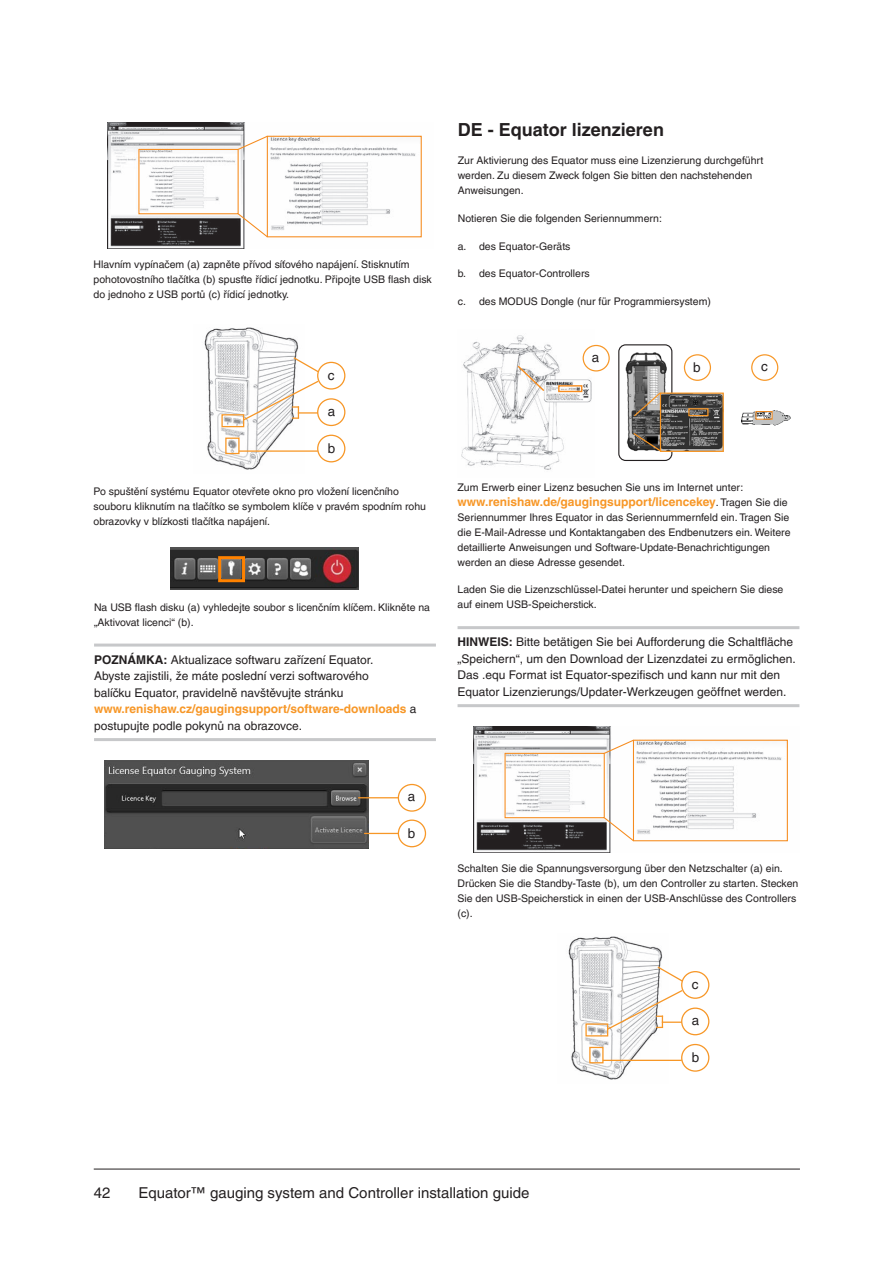
<style>
.page{position:relative;width:893px;height:1263px;background:#fff}
.page>*{position:absolute;margin:0;border:0;box-sizing:border-box;transform-origin:0 0}
.Heading_1__16pt_bold{font:700 18px "Helvetica LT Pro";color:#231f20}
.t1{font:15px "Helvetica LT Pro";color:#231f20}
.Diagram_caption_text{font:13.5px "Helvetica LT Pro";color:#231f20}
._8pt_Note{font:12px/16.5px "Helvetica LT Pro";color:#231f20}
._8pt_Body_Text{font:700 12px "Helvetica LT Pro";color:#f79727}
._8pt_Body_Text-2{font:10.5px/15px "Helvetica LT Pro";color:#231f20}
.s1{font-weight:700}
.s2{font-weight:700;color:#f79727}
.s3{font-weight:400;font-size:10.5px;color:#231f20}
</style>
<div class="page">
<hr style="left:94px;top:1169px;width:706px;height:1px;background:#231f20">
<img style="left:104px;top:760px;width:264px;height:88px">
<img style="left:204px;top:327px;width:95px;height:143px">
<svg style="left:292px;top:356px;width:28px;height:17px"></svg>
<img style="left:108px;top:123px;width:314px;height:126px">
<div style="left:267px;top:136px;width:155px;height:101px;border:1px solid #f68c1f"></div>
<div style="left:138px;top:149px;width:101px;height:65px;border:1px solid #f68c1f"></div>
<svg style="left:237px;top:135px;width:32px;height:16px"></svg>
<svg style="left:237px;top:212px;width:32px;height:26px"></svg>
<div style="left:221px;top:414px;width:23px;height:13px;border:1px solid #f79727"></div>
<svg style="left:241px;top:379px;width:79px;height:43px"></svg>
<hr style="left:239px;top:450px;width:79px;height:2px;background:#f79727">
<div style="left:317px;top:435px;width:28px;height:27px;border:1px solid #f79727;border-radius:50%"></div>
<div style="left:317px;top:398px;width:28px;height:28px;border:1px solid #f79727;border-radius:50%"></div>
<div style="left:317px;top:362px;width:28px;height:28px;border:1px solid #f79727;border-radius:50%"></div>
<div style="left:225px;top:438px;width:15px;height:16px;border:1px solid #f79727"></div>
<div style="left:398px;top:784px;width:28px;height:28px;border:1px solid #f79727;border-radius:50%"></div>
<hr style="left:358px;top:797px;width:40px;height:1px;background:#f79727">
<div style="left:398px;top:819px;width:28px;height:28px;border:1px solid #f79727;border-radius:50%"></div>
<img style="left:170px;top:548px;width:188px;height:41px">
<hr style="left:94px;top:643px;width:342px;height:3px;background:#c7c8ca">
<hr style="left:94px;top:738px;width:342px;height:3px;background:#c7c8ca">
<hr style="left:364px;top:833px;width:35px;height:1px;background:#f79727">
<div style="left:218px;top:556px;width:27px;height:26px;border:3px solid #ff8200"></div>
<div style="left:751px;top:354px;width:27px;height:27px;border:1px solid #f79727;border-radius:50%"></div>
<img style="left:625px;top:352px;width:42px;height:98px">
<div style="left:618px;top:344px;width:54px;height:117px;border:1px solid #231f20;border-radius:7px"></div>
<img style="left:662px;top:394px;width:60px;height:56px">
<div style="left:660px;top:392px;width:64px;height:60px;border:1px solid #f79727"></div>
<img style="left:461px;top:335px;width:133px;height:135px">
<div style="left:558px;top:385px;width:24px;height:7px;border:1px solid #f68c1f"></div>
<svg style="left:516px;top:364px;width:30px;height:29px"></svg>
<img style="left:741px;top:410px;width:49px;height:15px">
<div style="left:756px;top:411px;width:16px;height:8px;border:1px solid #f68c1f"></div>
<div style="left:583px;top:345px;width:27px;height:26px;border:1px solid #f79727;border-radius:50%"></div>
<div style="left:684px;top:354px;width:27px;height:27px;border:1px solid #f79727;border-radius:50%"></div>
<div style="left:688px;top:408px;width:20px;height:8px;border:1px solid #f79727"></div>
<svg style="left:633px;top:391px;width:29px;height:26px"></svg>
<svg style="left:632px;top:432px;width:31px;height:20px"></svg>
<img style="left:568px;top:936px;width:100px;height:144px">
<svg style="left:656px;top:965px;width:28px;height:18px"></svg>
<img style="left:474px;top:727px;width:314px;height:126px">
<div style="left:633px;top:740px;width:155px;height:101px;border:1px solid #f68c1f"></div>
<div style="left:504px;top:753px;width:101px;height:65px;border:1px solid #f68c1f"></div>
<svg style="left:603px;top:739px;width:32px;height:16px"></svg>
<svg style="left:603px;top:816px;width:32px;height:26px"></svg>
<div style="left:585px;top:1023px;width:23px;height:13px;border:1px solid #f79727"></div>
<svg style="left:605px;top:989px;width:79px;height:42px"></svg>
<hr style="left:603px;top:1060px;width:79px;height:1px;background:#f79727">
<div style="left:681px;top:1044px;width:28px;height:28px;border:1px solid #f79727;border-radius:50%"></div>
<div style="left:681px;top:1007px;width:28px;height:28px;border:1px solid #f79727;border-radius:50%"></div>
<div style="left:681px;top:971px;width:28px;height:28px;border:1px solid #f79727;border-radius:50%"></div>
<div style="left:589px;top:1047px;width:15px;height:16px;border:1px solid #f79727"></div>
<hr style="left:458px;top:626px;width:341px;height:3px;background:#c7c8ca">
<hr style="left:458px;top:704px;width:341px;height:3px;background:#c7c8ca">
<p class="_8pt_Body_Text-2" style="left:94px;top:257px;width:340px">Hlavním vypínačem (a) zapněte přívod síťového napájení. Stisknutím pohotovostního tlačítka (b) spusťte řídicí jednotku. Připojte USB flash disk do jednoho z USB portů (c) řídicí jednotky.</p>
<p class="Diagram_caption_text" style="left:328px;top:367px;width:8px">c</p>
<p class="Diagram_caption_text" style="left:328px;top:403px;width:9px">a</p>
<p class="Diagram_caption_text" style="left:328px;top:440px;width:9px">b</p>
<p class="_8pt_Body_Text-2" style="left:94px;top:484px;width:334px">Po spuštění systému Equator otevřete okno pro vložení licenčního souboru kliknutím na tlačítko se symbolem klíče v pravém spodním rohu obrazovky v blízkosti tlačítka napájení.</p>
<p class="_8pt_Body_Text-2" style="left:94px;top:600px;width:338px">Na USB flash disku (a) vyhledejte soubor s licenčním klíčem. Klikněte na „Aktivovat licenci“ (b).</p>
<p class="_8pt_Note" style="left:94px;top:651px;width:324px"><span class="s1">POZNÁMKA:</span> Aktualizace softwaru zařízení Equator.<br>Abyste zajistili, že máte poslední verzi softwarového<br>balíčku Equator, pravidelně navštěvujte stránku <span class="s2">www.renishaw.cz/gaugingsupport/software-downloads</span> a postupujte podle pokynů na obrazovce.</p>
<p class="Diagram_caption_text" style="left:408px;top:788px;width:9px">a</p>
<p class="Diagram_caption_text" style="left:408px;top:825px;width:9px">b</p>
<p class="Heading_1__16pt_bold" style="left:458px;top:119px;width:208px">DE - Equator lizenzieren</p>
<p class="_8pt_Body_Text-2" style="left:458px;top:153px;width:307px">Zur Aktivierung des Equator muss eine Lizenzierung durchgeführt werden. Zu diesem Zweck folgen Sie bitten den nachstehenden<br>Anweisungen.</p>
<p class="_8pt_Body_Text-2" style="left:458px;top:211px;width:206px">Notieren Sie die folgenden Seriennummern:</p>
<p class="_8pt_Body_Text-2" style="left:458px;top:238px;width:114px">a. des Equator-Geräts</p>
<p class="_8pt_Body_Text-2" style="left:458px;top:266px;width:134px">b. des Equator-Controllers</p>
<p class="_8pt_Body_Text-2" style="left:458px;top:294px;width:255px">c. des MODUS Dongle (nur für Programmiersystem)</p>
<p class="Diagram_caption_text" style="left:592px;top:350px;width:9px">a</p>
<p class="Diagram_caption_text" style="left:693px;top:359px;width:9px">b</p>
<p class="Diagram_caption_text" style="left:761px;top:358px;width:8px">c</p>
<p class="_8pt_Body_Text-2" style="left:458px;top:479px;width:287px">Zum Erwerb einer Lizenz besuchen Sie uns im Internet unter:</p>
<p class="_8pt_Body_Text" style="left:458px;top:494px;width:331px">www.renishaw.de/gaugingsupport/licencekey<span class="s3">. Tragen Sie die</span></p>
<p class="_8pt_Body_Text-2" style="left:458px;top:509px;width:334px">Seriennummer Ihres Equator in das Seriennummernfeld ein. Tragen Sie die E-Mail-Adresse und Kontaktangaben des Endbenutzers ein. Weitere detaillierte Anweisungen und Software-Update-Benachrichtigungen werden an diese Adresse gesendet.</p>
<p class="_8pt_Body_Text-2" style="left:458px;top:582px;width:327px">Laden Sie die Lizenzschlüssel-Datei herunter und speichern Sie diese auf einem USB-Speicherstick.</p>
<p class="_8pt_Note" style="left:458px;top:634px;width:340px"><span class="s1">HINWEIS:</span> Bitte betätigen Sie bei Aufforderung die Schaltfläche „Speichern“, um den Download der Lizenzdatei zu ermöglichen.<br>Das .equ Format ist Equator-spezifisch und kann nur mit den Equator Lizenzierungs/Updater-Werkzeugen geöffnet werden.</p>
<p class="_8pt_Body_Text-2" style="left:458px;top:860px;width:342px">Schalten Sie die Spannungsversorgung über den Netzschalter (a) ein.<br>Drücken Sie die Standby-Taste (b), um den Controller zu starten. Stecken Sie den USB-Speicherstick in einen der USB-Anschlüsse des Controllers (c).</p>
<p class="Diagram_caption_text" style="left:692px;top:977px;width:8px">c</p>
<p class="Diagram_caption_text" style="left:692px;top:1013px;width:9px">a</p>
<p class="Diagram_caption_text" style="left:692px;top:1049px;width:9px">b</p>
<h2 class="t1" style="left:94px;top:1184px;width:18px">42</h2>
<h2 class="t1" style="left:138px;top:1184px;width:393px">Equator™ gauging system and Controller installation guide</h2>
</div>
